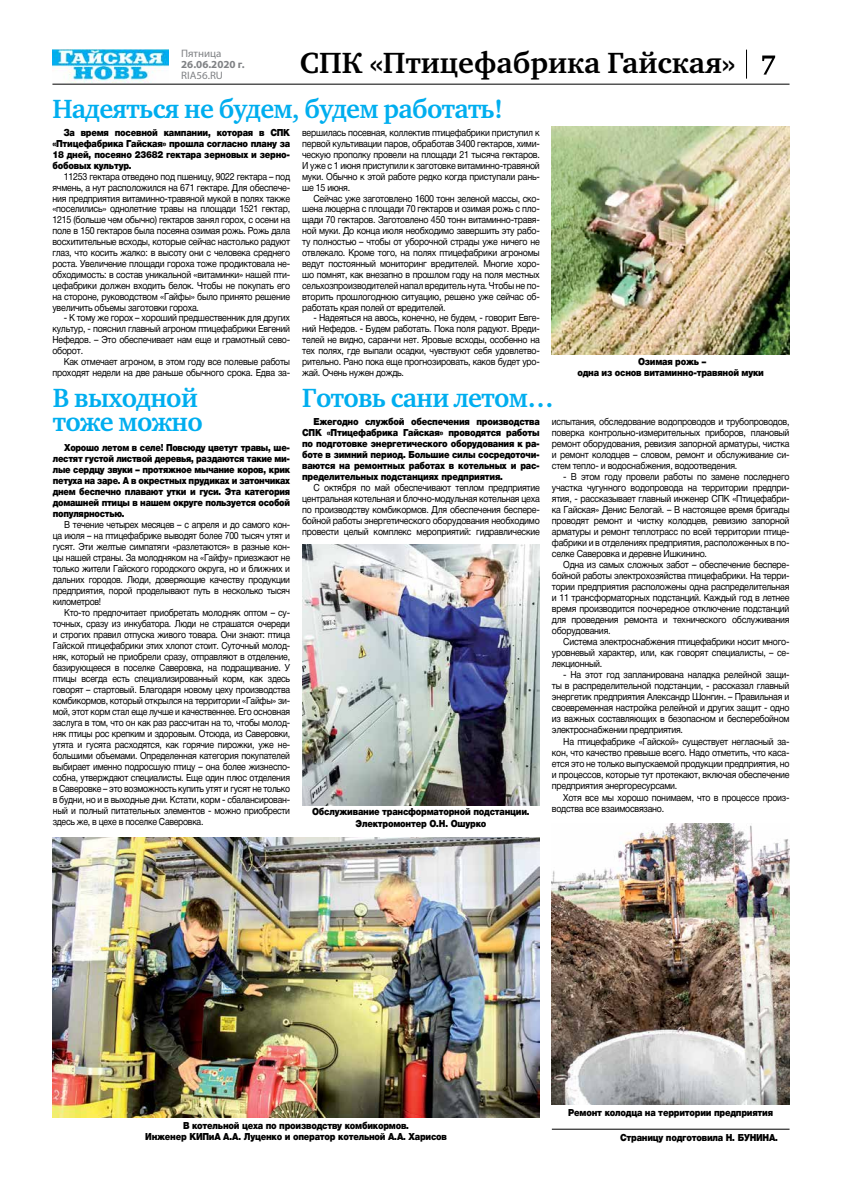
<style>
.page{position:relative;width:842px;height:1191px;background:#fff}
.page>*{position:absolute;margin:0;border:0;box-sizing:border-box;transform-origin:0 0}
.t1{font:700 30px "Charter C";color:#000}
.t2{font:700 27.1px/24px "Charter C";letter-spacing:-.025em;color:#00aeef}
.t3{font:10.8px "Myriad Pro";color:#808285}
.t4{font:700 10.8px "Myriad Pro";color:#808285}
.t5{font:9.8px/10.9px "Helvetica Neue Cyr";letter-spacing:-.025em;color:#000;text-align:justify;scale:.9 1}
.t6{font:9.8px/11px "Helvetica Neue Cyr";letter-spacing:-.025em;color:#000;text-align:justify;scale:.89 1}
.t7{font:900 9.8px/11px "Helvetica Neue Cyr";letter-spacing:-.025em;color:#000;text-align:center;scale:.9 1}
.t8{font:900 9.8px/11px "Helvetica Neue Cyr";letter-spacing:-.025em;color:#000;text-align:justify;scale:.89 1}
</style>
<div class="page">
<hr style="left:52px;top:84px;width:737px;height:1px;background:#000">
<svg style="left:762px;top:56px;width:13px;height:19px"></svg>
<svg style="left:746px;top:50px;width:1px;height:29px"></svg>
<img style="left:52px;top:50px;width:117px;height:33px">
<img style="left:302px;top:544px;width:237px;height:261px">
<img style="left:552px;top:127px;width:237px;height:227px">
<img style="left:552px;top:823px;width:237px;height:281px">
<img style="left:52px;top:838px;width:488px;height:279px">
<hr style="left:552px;top:1128px;width:237px;height:1px;background:#000">
<p class="t3" style="left:181px;top:47px;width:42px">Пятница</p>
<p class="t4" style="left:181px;top:57px;width:65px">26.06.2020 г.</p>
<p class="t3" style="left:181px;top:69px;width:43px">RIA56.RU</p>
<h1 class="t1" style="left:300px;top:46px;width:437px">СПК «Птицефабрика Гайская»</h1>
<h2 class="t2" style="left:52px;top:98px;width:452px">Надеяться не будем, будем работать!</h2>
<p class="t7" style="left:52px;top:127px;width:266px;text-align:justify;text-indent:11px">За время посевной кампании, которая в СПК «Птицефабрика Гайская» прошла согласно плану за 18 дней, посеяно 23682 гектара зерновых и зерно&shy;бобовых культур.</p>
<p class="t5" style="left:52px;top:171px;width:266px;text-indent:11px">11253 гектара отведено под пшеницу, 9022 гектара – под ячмень, а нут расположился на 671 гектаре. Для обеспече&shy;ния предприятия витаминно-травяной мукой в полях также «поселились» однолетние травы на площади 1521 гектар, 1215 (больше чем обычно) гектаров занял горох, с осени на поле в 150 гектаров была посеяна озимая рожь. Рожь дала восхитительные всходы, которые сейчас настолько радуют глаз, что косить жалко: в высоту они с человека среднего роста. Увеличение площади гороха тоже продиктовала не&shy;обходимость: в состав уникальной «витаминки» нашей пти&shy;цефабрики должен входить белок. Чтобы не покупать его на стороне, руководством «Гайфы» было принято решение увеличить объемы заготовки гороха.</p>
<p class="t5" style="left:52px;top:313px;width:266px;text-indent:11px">- К тому же горох – хороший предшественник для других культур, - пояснил главный агроном птицефабрики Евгений Нефедов. – Это обеспечивает нам еще и грамотный сево&shy;оборот.</p>
<p class="t5" style="left:52px;top:356px;width:266px;text-align:right">Как отмечает агроном, в этом году все полевые работы проходят недели на две раньше обычного срока. Едва за-</p>
<h2 class="t2" style="left:53px;top:386px;width:152px">В выходной тоже можно</h2>
<p class="t8" style="left:53px;top:442px;width:268px;text-indent:11px">Хорошо летом в селе! Повсюду цветут травы, ше&shy;лестят густой листвой деревья, раздаются такие ми&shy;лые сердцу звуки – протяжное мычание коров, крик петуха на заре. А в окрестных прудиках и затончиках днем беспечно плавают утки и гуси. Эта категория домашней птицы в нашем округе пользуется особой популярностью.</p>
<p class="t6" style="left:53px;top:519px;width:268px;text-indent:11px">В течение четырех месяцев – с апреля и до самого кон&shy;ца июля – на птицефабрике выводят более 700 тысяч утят и гусят. Эти желтые симпатяги «разлетаются» в разные кон&shy;цы нашей страны. За молодняком на «Гайфу» приезжают не только жители Гайского городского округа, но и ближних и дальних городов. Люди, доверяющие качеству продукции предприятия, порой проделывают путь в несколько тысяч километров!</p>
<p class="t6" style="left:53px;top:607px;width:268px;text-indent:11px">Кто-то предпочитает приобретать молодняк оптом – су&shy;точных, сразу из инкубатора. Люди не страшатся очереди и строгих правил отпуска живого товара. Они знают: птица Гайской птицефабрики этих хлопот стоит. Суточный молод&shy;няк, который не приобрели сразу, отправляют в отделение, базирующееся в поселке Саверовка, на подращивание. У птицы всегда есть специализированный корм, как здесь говорят – стартовый. Благодаря новому цеху производства комбикормов, который открылся на территории «Гайфы» зи&shy;мой, этот корм стал еще лучше и качественнее. Его основная заслуга в том, что он как раз рассчитан на то, чтобы молод&shy;няк птицы рос крепким и здоровым. Отсюда, из Саверовки, утята и гусята расходятся, как горячие пирожки, уже не&shy;большими объемами. Определенная категория покупателей выбирает именно подросшую птицу – она более жизнеспо&shy;собна, утверждают специалисты. Еще один плюс отделения в Саверовке – это возможность купить утят и гусят не только в будни, но и в выходные дни. Кстати, корм - сбалансирован&shy;ный и полный питательных элементов - можно приобрести здесь же, в цехе в поселке Саверовка.</p>
<p class="t5" style="left:302px;top:127px;width:266px">вершилась посевная, коллектив птицефабрики приступил к первой культивации паров, обработав 3400 гектаров, хими&shy;ческую прополку провели на площади 21 тысяча гектаров.<br>И уже с 1 июня приступили к заготовке витаминно-травяной муки. Обычно к этой работе редко когда приступали рань&shy;ше 15 июня.</p>
<p class="t5" style="left:302px;top:193px;width:266px;text-indent:11px">Сейчас уже заготовлено 1600 тонн зеленой массы, ско&shy;шена люцерна с площади 70 гектаров и озимая рожь с пло&shy;щади 70 гектаров. Заготовлено 450 тонн витаминно-травя&shy;ной муки. До конца июля необходимо завершить эту рабо&shy;ту полностью – чтобы от уборочной страды уже ничего не отвлекало. Кроме того, на полях птицефабрики агрономы ведут постоянный мониторинг вредителей. Многие хоро&shy;шо помнят, как внезапно в прошлом году на поля местных сельхозпроизводителей напал вредитель нута. Чтобы не по&shy;вторить прошлогоднюю ситуацию, решено уже сейчас об&shy;работать края полей от вредителей.</p>
<p class="t5" style="left:302px;top:313px;width:266px;text-indent:11px">- Надеяться на авось, конечно, не будем, - говорит Евге&shy;ний Нефедов. - Будем работать. Пока поля радуют. Вреди&shy;телей не видно, саранчи нет. Яровые всходы, особенно на тех полях, где выпали осадки, чувствуют себя удовлетво&shy;рительно. Рано пока еще прогнозировать, каков будет уро&shy;жай. Очень нужен дождь.</p>
<p class="t7" style="left:302px;top:416px;width:266px;text-align:justify;text-indent:11px">Ежегодно службой обеспечения производства СПК «Птицефабрика Гайская» проводятся работы по подготовке энергетического оборудования к ра&shy;боте в зимний период. Большие силы сосредоточи&shy;ваются на ремонтных работах в котельных и рас&shy;пределительных подстанциях предприятия.</p>
<p class="t5" style="left:302px;top:482px;width:266px;text-indent:11px">С октября по май обеспечивают теплом предприятие центральная котельная и блочно-модульная котельная цеха по производству комбикормов. Для обеспечения беспере&shy;бойной работы энергетического оборудования необходимо провести целый комплекс мероприятий: гидравлические</p>
<p class="t7" style="left:577px;top:356px;width:209px">Озимая рожь –<br>одна из основ витаминно-травяной муки</p>
<h2 class="t2" style="left:302px;top:386px;width:253px">Готовь сани летом…</h2>
<p class="t5" style="left:552px;top:416px;width:266px">испытания, обследование водопроводов и трубопроводов, поверка контрольно-измерительных приборов, плановый ремонт оборудования, ревизия запорной арматуры, чистка и ремонт колодцев – словом, ремонт и обслуживание си&shy;стем тепло- и водоснабжения, водоотведения.</p>
<p class="t5" style="left:552px;top:471px;width:266px;text-indent:11px">- В этом году провели работы по замене последнего участка чугунного водопровода на территории предпри&shy;ятия, - рассказывает главный инженер СПК «Птицефабри&shy;ка Гайская» Денис Белогай. – В настоящее время бригады проводят ремонт и чистку колодцев, ревизию запорной арматуры и ремонт теплотрасс по всей территории птице&shy;фабрики и в отделениях предприятия, расположенных в по&shy;селке Саверовка и деревне Ишкинино.</p>
<p class="t5" style="left:552px;top:559px;width:266px;text-indent:11px">Одна из самых сложных забот – обеспечение беспере&shy;бойной работы электрохозяйства птицефабрики. На терри&shy;тории предприятия расположены одна распределительная и 11 трансформаторных подстанций. Каждый год в летнее время производится поочередное отключение подстанций для проведения ремонта и технического обслуживания оборудования.</p>
<p class="t5" style="left:552px;top:636px;width:266px;text-indent:11px">Система электроснабжения птицефабрики носит много&shy;уровневый характер, или, как говорят специалисты, – се&shy;лекционный.</p>
<p class="t5" style="left:552px;top:669px;width:266px;text-indent:11px">- На этот год запланирована наладка релейной защи&shy;ты в распределительной подстанции, - рассказал главный энергетик предприятия Александр Шонгин. – Правильная и своевременная настройка релейной и других защит - одно из важных составляющих в безопасном и бесперебойном электроснабжении предприятия.</p>
<p class="t5" style="left:552px;top:735px;width:266px;line-height:11.2px;text-indent:11px">На птицефабрике «Гайской» существует негласный за&shy;кон, что качество превыше всего. Надо отметить, что каса&shy;ется это не только выпускаемой продукции предприятия, но и процессов, которые тут протекают, включая обеспечение предприятия энергоресурсами.</p>
<p class="t5" style="left:552px;top:791px;width:266px;line-height:11.2px;text-indent:11px">Хотя все мы хорошо понимаем, что в процессе произ&shy;водства все взаимосвязано.</p>
<p class="t7" style="left:312px;top:806px;width:243px">Обслуживание трансформаторной подстанции.<br>Электромонтер О.Н. Ошурко</p>
<p class="t7" style="left:568px;top:1107px;width:229px">Ремонт колодца на территории предприятия</p>
<p class="t7" style="left:145px;top:1120px;width:337px">В котельной цеха по производству комбикормов.<br>Инженер КИП иА А.А. Луценко и оператор котельной А.А. Харисов</p>
<p class="t7" style="left:620px;top:1131px;width:146px">Страницу подготовила Н. БУНИНА</p>
<p class="t7" style="left:775px;top:1131px;width:5px">.</p>
</div>
